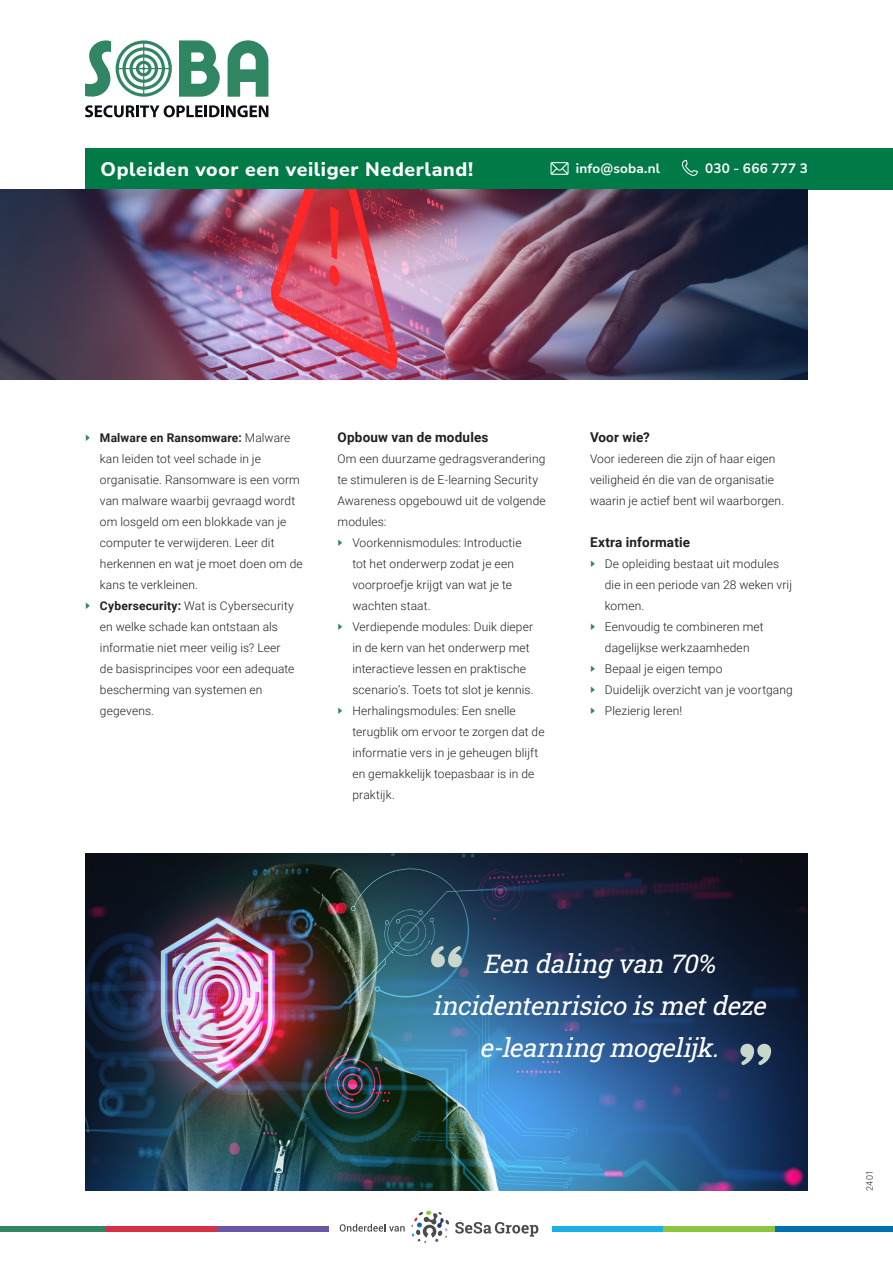
<style>
.page{position:relative;width:893px;height:1263px;background:#fff}
.page>*{position:absolute;margin:0;border:0;box-sizing:border-box;transform-origin:0 0}
.quote_groot{font:italic 25.5px "Roboto Slab";color:#fff}
.t1{font:800 19.5px "Nunito Sans";letter-spacing:.03em;color:#fff}
.TK2{font:700 13.5px "Roboto";letter-spacing:.01em;color:#231f20}
.t2{font:700 13.5px "Nunito Sans";letter-spacing:.01em;color:#fff}
.platte_tekst{font:300 12px/21px "Roboto";letter-spacing:.01em;color:#231f20}
.t3{font:300 9px "Roboto";color:#231f20}
.s1{font-weight:700}
</style>
<div class="page">
<div style="left:775px;top:1226px;width:118px;height:5px;background:#0071ad"></div>
<div style="left:0;top:1226px;width:105px;height:5px;background:#308662"></div>
<div style="left:105px;top:1226px;width:112px;height:5px;background:#d63247"></div>
<div style="left:217px;top:1226px;width:111px;height:5px;background:#6c55a3"></div>
<div style="left:552px;top:1226px;width:111px;height:5px;background:#1aafe5"></div>
<div style="left:663px;top:1226px;width:112px;height:5px;background:#8bc63e"></div>
<svg style="left:340px;top:1224px;width:65px;height:7px"></svg>
<svg style="left:455px;top:1222px;width:83px;height:14px"></svg>
<svg style="left:411px;top:1210px;width:38px;height:33px"></svg>
<div style="left:85px;top:148px;width:808px;height:42px;background:#007a46"></div>
<svg style="left:550px;top:162px;width:19px;height:13px"></svg>
<svg style="left:682px;top:160px;width:16px;height:16px"></svg>
<svg style="left:85px;top:40px;width:183px;height:77px"></svg>
<img style="left:0;top:190px;width:808px;height:189px">
<img style="left:85px;top:854px;width:723px;height:337px">
<svg style="left:431px;top:946px;width:32px;height:23px"></svg>
<svg style="left:739px;top:1042px;width:32px;height:23px"></svg>
<h2 class="t1" style="left:101px;top:155px;width:374px">Opleiden voor een veiliger Nederland!</h2>
<p class="t2" style="left:576px;top:158px;width:86px">info@soba.nl</p>
<p class="t2" style="left:705px;top:158px;width:104px">030 - 666 777 3</p>
<p class="platte_tekst" style="left:100px;top:427px;width:204px"><span class="s1">Malware en Ransomware:</span> Malware kan leiden tot veel schade in je organisatie. Ransomware is een vorm van malware waarbij gevraagd wordt om losgeld om een blokkade van je computer te verwijderen. Leer dit herkennen en wat je moet doen om de kans te verkleinen.</p>
<p class="platte_tekst" style="left:100px;top:595px;width:196px"><span class="s1">Cybersecurity:</span> Wat is Cybersecurity en welke schade kan ontstaan als informatie niet meer veilig is? Leer de basisprincipes voor een adequate bescherming van systemen en gegevens.</p>
<p class="TK2" style="left:338px;top:428px;width:152px">Opbouw van de modules</p>
<p class="platte_tekst" style="left:338px;top:448px;width:209px">Om een duurzame gedragsverandering</p>
<p class="platte_tekst" style="left:338px;top:469px;width:202px">te stimuleren is de E-learning Security</p>
<p class="platte_tekst" style="left:338px;top:490px;width:210px">Awareness opgebouwd uit de volgende</p>
<p class="platte_tekst" style="left:338px;top:511px;width:50px">modules:</p>
<p class="platte_tekst" style="left:352px;top:532px;width:171px">Voorkennismodules: Introductie tot het onderwerp zodat je een voorproefje krijgt van wat je te wachten staat.</p>
<p class="platte_tekst" style="left:352px;top:616px;width:183px">Verdiepende modules: Duik dieper in de kern van het onderwerp met interactieve lessen en praktische scenario’s. Toets tot slot je kennis.</p>
<p class="platte_tekst" style="left:352px;top:700px;width:194px">Herhalingsmodules: Een snelle terugblik om ervoor te zorgen dat de informatie vers in je geheugen blijft en gemakkelijk toepasbaar is in de praktijk.</p>
<p class="TK2" style="left:590px;top:428px;width:61px">Voor wie?</p>
<p class="platte_tekst" style="left:590px;top:448px;width:187px">Voor iedereen die zijn of haar eigen</p>
<p class="platte_tekst" style="left:590px;top:469px;width:186px">veiligheid én die van de organisatie</p>
<p class="platte_tekst" style="left:590px;top:490px;width:196px">waarin je actief bent wil waarborgen.</p>
<p class="TK2" style="left:590px;top:533px;width:101px">Extra informatie</p>
<p class="platte_tekst" style="left:605px;top:553px;width:189px">De opleiding bestaat uit modules die in een periode van 28 weken vrij komen.</p>
<p class="platte_tekst" style="left:605px;top:616px;width:160px">Eenvoudig te combineren met dagelijkse werkzaamheden</p>
<p class="platte_tekst" style="left:605px;top:658px;width:119px">Bepaal je eigen tempo</p>
<p class="platte_tekst" style="left:605px;top:679px;width:189px">Duidelijk overzicht van je voortgang</p>
<p class="platte_tekst" style="left:605px;top:700px;width:79px">Plezierig leren!</p>
<p class="quote_groot" style="left:483px;top:946px;width:241px">Een daling van 70%</p>
<p class="quote_groot" style="left:433px;top:988px;width:341px">incidentenrisico ismetdeze</p>
<p class="quote_groot" style="left:479px;top:1030px;width:247px">e-learning mogelijk.</p>
<p class="t3" style="left:863px;top:1191px;width:22px;rotate:-90deg">2401</p>
</div>
